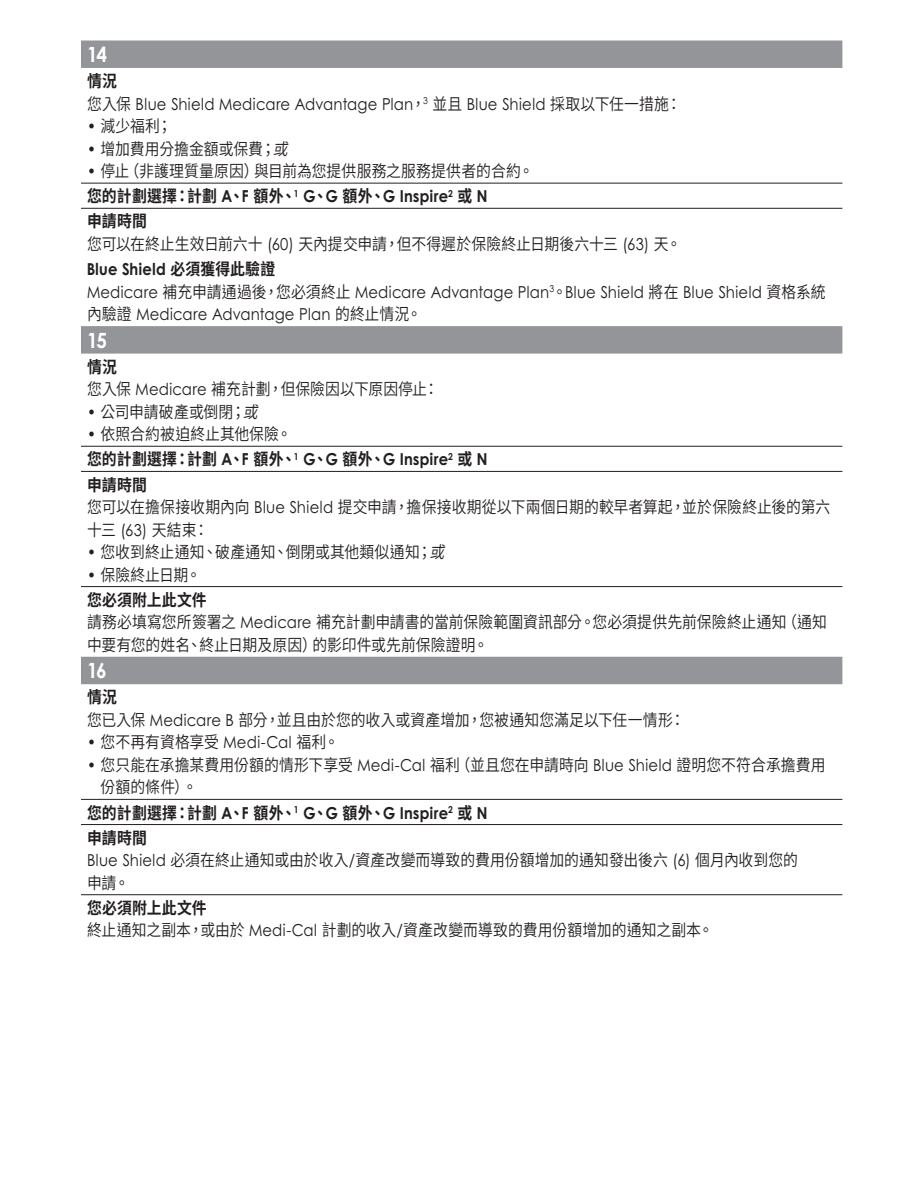
<style>
.page{position:relative;width:918px;height:1188px;background:#fff}
.page>*{position:absolute;margin:0;border:0;box-sizing:border-box;transform-origin:0 0}
._4__chart_head_main{font:700 21px "Century Gothic B";color:#fff;scale:.9 1}
._4__chart_body_copy{font:16.5px/22.5px "Source Han Sans TW";color:#231f20;scale:.9 1}
._4__chart_body_copy-2{font:16.5px/22.5px "Century Gothic B";letter-spacing:.01em;color:#231f20;scale:.9 1}
._4__chart_subhead{font:700 16.5px "Source Han Sans TW";letter-spacing:.015em;color:#231f20;scale:.9 1}
._4__chart_subhead-2{font:700 16.5px "Century Gothic B";letter-spacing:.01em;color:#231f20;scale:.9 1}
.s1{font-family:"Source Han Sans TW"}
.s2{font-family:"Century Gothic B"}
.s3{font-style:italic}
</style>
<div class="page">
<svg style="left:81px;top:40px;width:761px;height:644px"></svg>
<hr style="left:81px;top:208px;width:761px;height:1px;background:#231f20">
<hr style="left:81px;top:183px;width:761px;height:1px;background:#231f20">
<hr style="left:81px;top:446px;width:761px;height:1px;background:#231f20">
<hr style="left:81px;top:471px;width:761px;height:1px;background:#231f20">
<hr style="left:81px;top:586px;width:761px;height:1px;background:#231f20">
<hr style="left:81px;top:799px;width:761px;height:1px;background:#231f20">
<hr style="left:81px;top:824px;width:761px;height:1px;background:#231f20">
<hr style="left:81px;top:894px;width:761px;height:1px;background:#231f20">
<p class="_4__chart_head_main" style="left:87px;top:41px;width:24px">14</p>
<p class="_4__chart_subhead" style="left:87px;top:72px;width:35px">情況</p>
<p class="_4__chart_body_copy-2" style="left:87px;top:92px;width:662px"><span class="s1">您入保</span> Blue Shield Medicare Advantage Plan<span class="s1">，</span><sup>3</sup> <span class="s1">並且</span> Blue Shield <span class="s1">採取以下任一措施：</span></p>
<p class="_4__chart_body_copy" style="left:87px;top:115px;width:96px"><span class="s2">•</span> 減少福利；</p>
<p class="_4__chart_body_copy" style="left:87px;top:138px;width:234px"><span class="s2">•</span> 增加費用分擔金額或保費；<span class="s3">或</span></p>
<p class="_4__chart_body_copy" style="left:87px;top:160px;width:498px"><span class="s2">•</span> 停止（非護理質量原因）與目前為您提供服務之服務提供者的合約。</p>
<p class="_4__chart_subhead" style="left:87px;top:187px;width:446px">您的計劃選擇：計劃 <span class="s2">A</span>、<span class="s2">F</span> 額外、<sup>1</sup> <span class="s2">G</span>、<span class="s2">G</span> 額外、<span class="s2">G Inspire</span><sup>2</sup> 或 <span class="s2">N</span></p>
<p class="_4__chart_subhead" style="left:87px;top:212px;width:68px">申請時間</p>
<p class="_4__chart_body_copy" style="left:87px;top:233px;width:662px">您可以在終止生效日前六十 <span class="s2">(60)</span> 天內提交申請，但不得遲於保險終止日期後六十三 <span class="s2">(63)</span> 天。</p>
<p class="_4__chart_subhead-2" style="left:87px;top:259px;width:211px">Blue Shield <span class="s1">必須獲得此驗證</span></p>
<p class="_4__chart_body_copy-2" style="left:87px;top:280px;width:822px">Medicare <span class="s1">補充申請通過後，您必須終止</span> Medicare Advantage Plan<sup>3</sup><span class="s1">。</span>Blue Shield <span class="s1">將在</span> Blue Shield <span class="s1">資格系統內驗證</span> Medicare Advantage Plan <span class="s1">的終止情況。</span></p>
<p class="_4__chart_head_main" style="left:87px;top:327px;width:24px">15</p>
<p class="_4__chart_subhead" style="left:87px;top:357px;width:35px">情況</p>
<p class="_4__chart_body_copy" style="left:87px;top:378px;width:392px">您入保 <span class="s2">Medicare</span> 補充計劃，但保險因以下原因停止：</p>
<p class="_4__chart_body_copy" style="left:87px;top:401px;width:200px"><span class="s2">•</span> 公司申請破產或倒閉；<span class="s3">或</span></p>
<p class="_4__chart_body_copy" style="left:87px;top:423px;width:229px"><span class="s2">•</span> 依照合約被迫終止其他保險。</p>
<p class="_4__chart_subhead" style="left:87px;top:450px;width:446px">您的計劃選擇：計劃 <span class="s2">A</span>、<span class="s2">F</span> 額外、<sup>1</sup> <span class="s2">G</span>、<span class="s2">G</span> 額外、<span class="s2">G Inspire</span><sup>2</sup> 或 <span class="s2">N</span></p>
<p class="_4__chart_subhead" style="left:87px;top:475px;width:68px">申請時間</p>
<p class="_4__chart_body_copy" style="left:87px;top:496px;width:827px">您可以在擔保接收期內向 <span class="s2">Blue Shield</span> 提交申請，擔保接收期從以下兩個日期的較早者算起，並於保險終止後的第六十三 <span class="s2">(63)</span> 天結束：</p>
<p class="_4__chart_body_copy" style="left:87px;top:541px;width:408px"><span class="s2">•</span> 您收到終止通知、破產通知、倒閉或其他類似通知；<span class="s3">或</span></p>
<p class="_4__chart_body_copy" style="left:87px;top:564px;width:128px"><span class="s2">•</span> 保險終止日期。</p>
<p class="_4__chart_subhead" style="left:87px;top:590px;width:135px">您必須附上此文件</p>
<p class="_4__chart_body_copy" style="left:87px;top:611px;width:824px">請務必填寫您所簽署之 <span class="s2">Medicare</span> 補充計劃申請書的當前保險範圍資訊部分。您必須提供先前保險終止通知（通知中要有您的姓名、終止日期及原因）的影印件或先前保險證明。</p>
<p class="_4__chart_head_main" style="left:87px;top:658px;width:23px">16</p>
<p class="_4__chart_subhead" style="left:87px;top:688px;width:35px">情況</p>
<p class="_4__chart_body_copy" style="left:87px;top:709px;width:666px">您已入保 <span class="s2">Medicare B</span> 部分，並且由於您的收入或資產增加，您被通知您滿足以下任一情形：</p>
<p class="_4__chart_body_copy" style="left:87px;top:731px;width:281px"><span class="s2">•</span> 您不再有資格享受 <span class="s2">Medi-Cal</span> 福利。</p>
<p class="_4__chart_body_copy" style="left:101px;top:754px;width:807px;text-indent:-14px"><span class="s2">•</span> 您只能在承擔某費用份額的情形下享受 <span class="s2">Medi-Cal</span> 福利（並且您在申請時向 <span class="s2">Blue Shield</span> 證明您不符合承擔費用份額的條件）。</p>
<p class="_4__chart_subhead" style="left:87px;top:803px;width:446px">您的計劃選擇：計劃 <span class="s2">A</span>、<span class="s2">F</span> 額外、<sup>1</sup> <span class="s2">G</span>、<span class="s2">G</span> 額外、<span class="s2">G Inspire</span><sup>2</sup> 或 <span class="s2">N</span></p>
<p class="_4__chart_subhead" style="left:87px;top:828px;width:68px">申請時間</p>
<p class="_4__chart_body_copy" style="left:87px;top:849px;width:791px"><span class="s2">Blue Shield</span> 必須在終止通知或由於收入<span class="s2">/</span>資產改變而導致的費用份額增加的通知發出後六 <span class="s2">(6)</span> 個月內收到您的申請。</p>
<p class="_4__chart_subhead" style="left:87px;top:899px;width:135px">您必須附上此文件</p>
<p class="_4__chart_body_copy" style="left:87px;top:919px;width:697px">終止通知之副本，或由於 <span class="s2">Medi-Cal</span> 計劃的收入<span class="s2">/</span>資產改變而導致的費用份額增加的通知之副本。</p>
</div>
